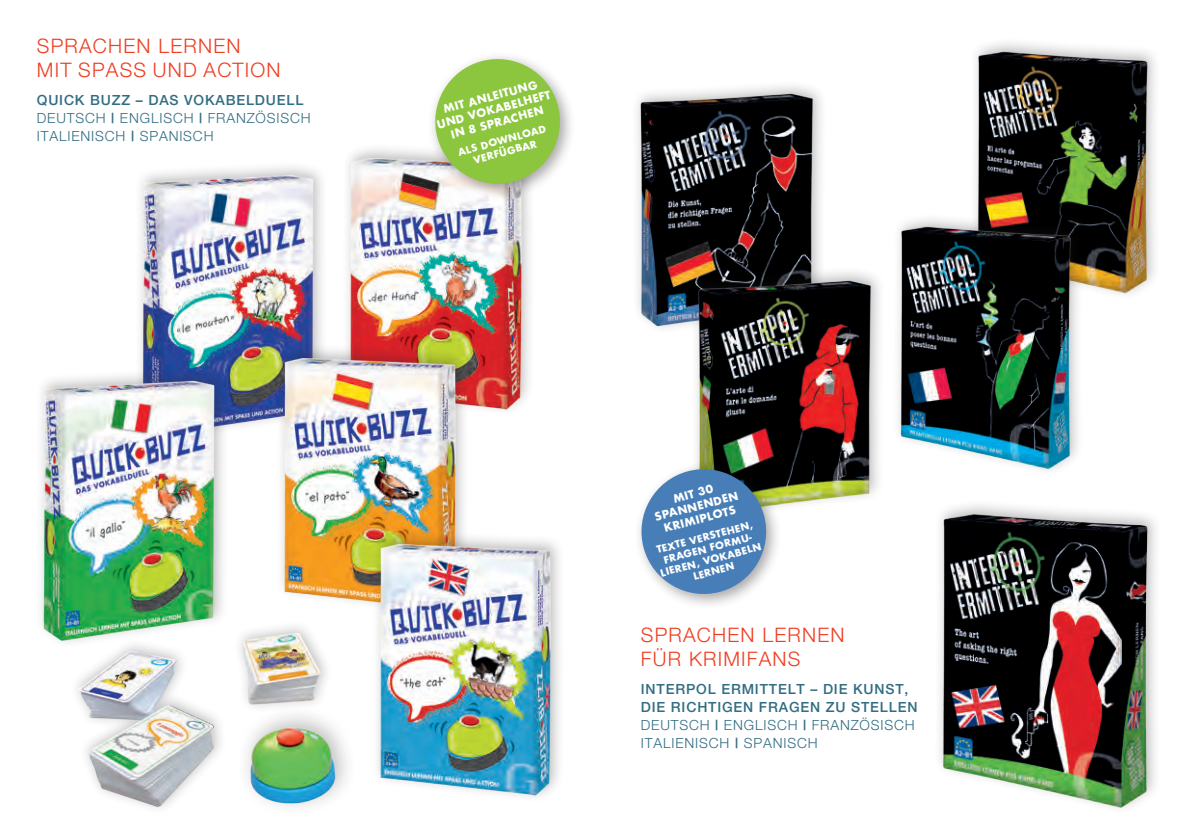
<style>
.page{position:relative;width:1191px;height:840px;background:#fff}
.page>*{position:absolute;margin:0;border:0;box-sizing:border-box;transform-origin:0 0}
.t1{font:300 20px/24px "Helvetica Neue";letter-spacing:.06em;color:#ef3e22}
.t2{font:500 14px/18px "Helvetica Neue";letter-spacing:.06em;color:#326d83}
.t3{font:300 14px/18px "Helvetica Neue";letter-spacing:.06em;color:#326d83}
.t4{font:700 11px/13.2px "Futura";color:#fff;text-align:center}
.t5{font:700 9.8px/11.8px "Futura";color:#fff;text-align:center}
.s1{font-weight:500}
.s2{font-weight:300}
</style>
<div class="page">
<img style="left:348px;top:149px;width:182px;height:261px">
<img style="left:140px;top:167px;width:182px;height:260px">
<img style="left:41px;top:364px;width:191px;height:278px">
<img style="left:266px;top:331px;width:204px;height:271px">
<img style="left:362px;top:517px;width:198px;height:280px">
<img style="left:940px;top:505px;width:216px;height:303px">
<img style="left:975px;top:43px;width:180px;height:251px">
<img style="left:898px;top:216px;width:191px;height:254px">
<img style="left:637px;top:86px;width:184px;height:242px">
<img style="left:684px;top:269px;width:196px;height:237px">
<div style="left:69px;top:637px;width:158px;height:177px;background:#fff"></div>
<img style="left:71px;top:641px;width:149px;height:166px">
<img style="left:240px;top:626px;width:87px;height:78px">
<div style="left:236px;top:704px;width:122px;height:113px;background:#231f20;opacity:.3"></div>
<img style="left:248px;top:725px;width:90px;height:79px">
<div style="left:427px;top:51px;width:149px;height:149px;background:#231f20;opacity:.4"></div>
<svg style="left:428px;top:52px;width:139px;height:138px"></svg>
<div style="left:633px;top:460px;width:149px;height:149px;background:#231f20;opacity:.4"></div>
<svg style="left:634px;top:462px;width:139px;height:138px"></svg>
<h1 class="t1" style="left:37px;top:33px;width:245px">SPRACHEN LERNEN<br>MIT SPASS UND ACTION</h1>
<p class="t3" style="left:37px;top:90px;width:275px"><span class="s1">QUICK BUZZ – DAS VOKABELDUELL<br></span>DEUTSCH <span class="s1">|</span> ENGLISCH <span class="s1">|</span> FRANZÖSISCH<br>ITALIENISCH <span class="s1">|</span> SPANISCH</p>
<p class="t4" style="left:432px;top:105px;width:119px;rotate:-15deg">MIT ANLEITUNG<br>UND VOKABELHEFT<br>IN 8 SPRACHEN</p>
<p class="t5" style="left:456px;top:146px;width:92px;rotate:-15deg">ALS DOWNLOAD<br>VERFÜGBAR</p>
<p class="t4" style="left:649px;top:498px;width:88px;rotate:-15deg">MIT 30<br>SPANNENDEN<br>KRIMIPLOTS</p>
<p class="t5" style="left:653px;top:544px;width:105px;rotate:-15deg">TEXTE VERSTEHEN,<br>FRAGEN FORMU-<br>LIEREN, VOKABELN<br>LERNEN</p>
<h1 class="t1" style="left:641px;top:622px;width:205px">SPRACHEN LERNEN<br>FÜR KRIMIFANS</h1>
<p class="t2" style="left:641px;top:679px;width:278px">INTERPOL ERMITTELT – DIE KUNST,<br>DIE RICHTIGEN FRAGEN ZU STELLEN<br><span class="s2">DEUTSCH</span> | <span class="s2">ENGLISCH</span> | <span class="s2">FRANZÖSISCH<br>ITALIENISCH</span> | <span class="s2">SPANISCH</span></p>
</div>
